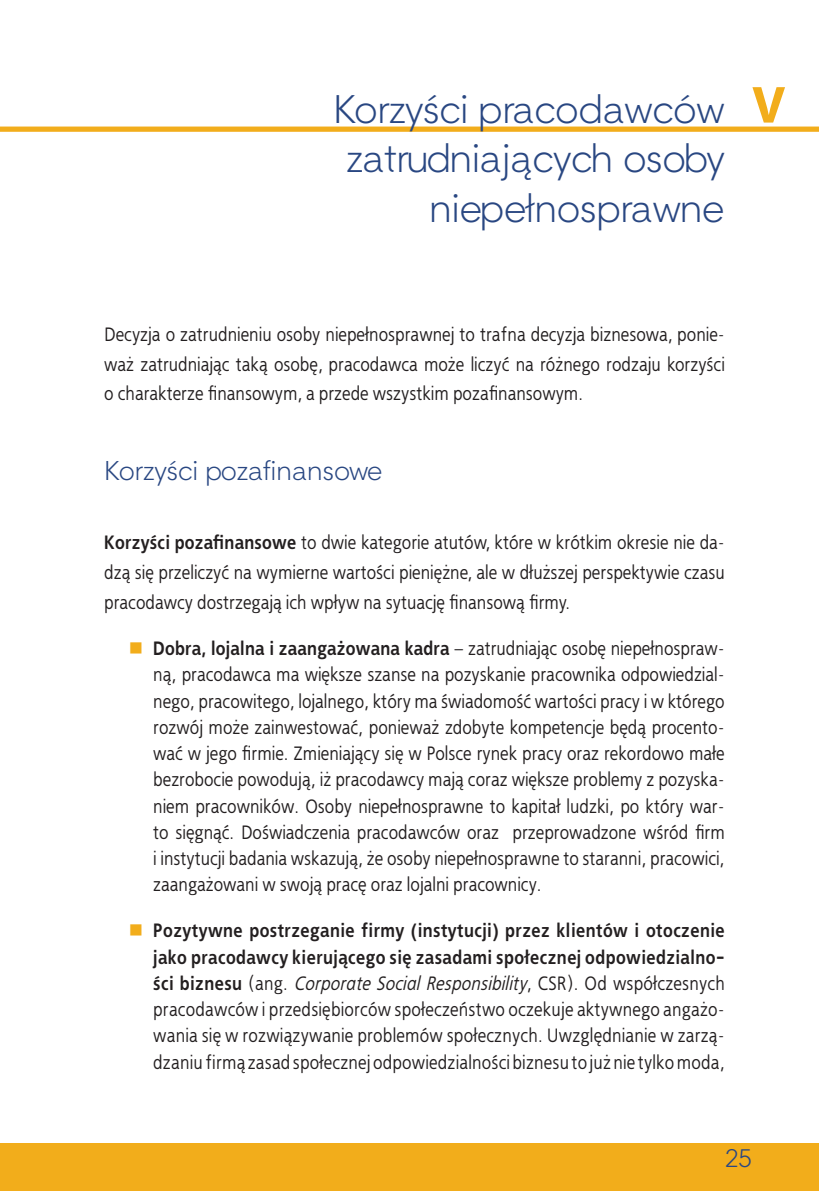
<style>
.page{position:relative;width:819px;height:1191px;background:#fff}
.page>*{position:absolute;margin:0;border:0;box-sizing:border-box;transform-origin:0 0}
.ramka_tekst{font:700 52.5px "Myriad Pro";color:#f2ad1b}
.tytul{font:38.5px/49.5px "Straight TTEFN";letter-spacing:-.01em;color:#294782;text-align:right}
.podtytul{font:26.25px "Straight TTEFN";color:#294782}
.t1{font:24.5px "Straight TTEFN";color:#294782}
.tekst{font:19.25px/26.2px "EFN Bureau";letter-spacing:.01em;color:#231f20;text-align:justify}
.s1{font-weight:700}
.s2{font-style:italic}
</style>
<div class="page">
<div style="left:0;top:1143px;width:819px;height:48px;background:#f2ad1b"></div>
<div style="left:0;top:126px;width:819px;height:6px;background:#f2ad1b"></div>
<p class="tytul" style="left:333px;top:84px;width:393px">Korzyści pracodawców zatrudniających osoby niepełnosprawne</p>
<p class="ramka_tekst" style="left:752px;top:71px;width:35px">V</p>
<p class="tekst" style="left:104px;top:319px;width:622px;line-height:29.8px">Decyzja o zatrudnieniu osoby niepełnosprawnej to trafna decyzja biznesowa, ponie&shy;waż zatrudniając taką osobę, pracodawca może liczyć na różnego rodzaju korzyści o charakterze finansowym, a przede wszystkim pozafinansowym.</p>
<p class="podtytul" style="left:104px;top:455px;width:280px">Korzyści pozafinansowe</p>
<p class="tekst" style="left:104px;top:527px;width:622px;line-height:29.8px"><span class="s1">Korzyści pozafinansowe</span> to dwie kategorie atutów, które w krótkim okresie nie da&shy;dzą się przeliczyć na wymierne wartości pieniężne, ale w dłuższej perspektywie czasu pracodawcy dostrzegają ich wpływ na sytuację finansową firmy.</p>
<p class="tekst" style="left:153px;top:634px;width:573px"><span class="s1">Dobra, lojalna i zaangażowana kadra</span> – zatrudniając osobę niepełnospraw&shy;ną, pracodawca ma większe szanse na pozyskanie pracownika odpowiedzial&shy;nego, pracowitego, lojalnego, który ma świadomość wartości pracy i w którego rozwój może zainwestować, ponieważ zdobyte kompetencje będą procento&shy;wać w jego firmie. Zmieniający się w Polsce rynek pracy oraz rekordowo małe bezrobocie powodują, iż pracodawcy mają coraz większe problemy z pozyska&shy;niem pracowników. Osoby niepełnosprawne to kapitał ludzki, po który war&shy;to sięgnąć. Doświadczenia pracodawców oraz przeprowadzone wśród firm i instytucji badania wskazują, że osoby niepełnosprawne to staranni, pracowici, zaangażowani w swoją pracę oraz lojalni pracownicy.</p>
<p class="tekst" style="left:153px;top:917px;width:573px"><span class="s1">Pozytywne postrzeganie firmy (instytucji) przez klientów i otoczenie jako pracodawcy kierującego się zasadami społecznej odpowiedzialno&shy;ści biznesu</span> (ang. <span class="s2">Corporate Social Responsibility</span>, CSR). Od współczesnych pracodawców i przedsiębiorców społeczeństwo oczekuje aktywnego angażo&shy;wania się w rozwiązywanie problemów społecznych. Uwzględnianie w zarzą&shy;dzaniu firmą zasad społecznej odpowiedzialności biznesu to już nie tylko moda,</p>
<p class="t1" style="left:725px;top:1143px;width:28px">25</p>
</div>
